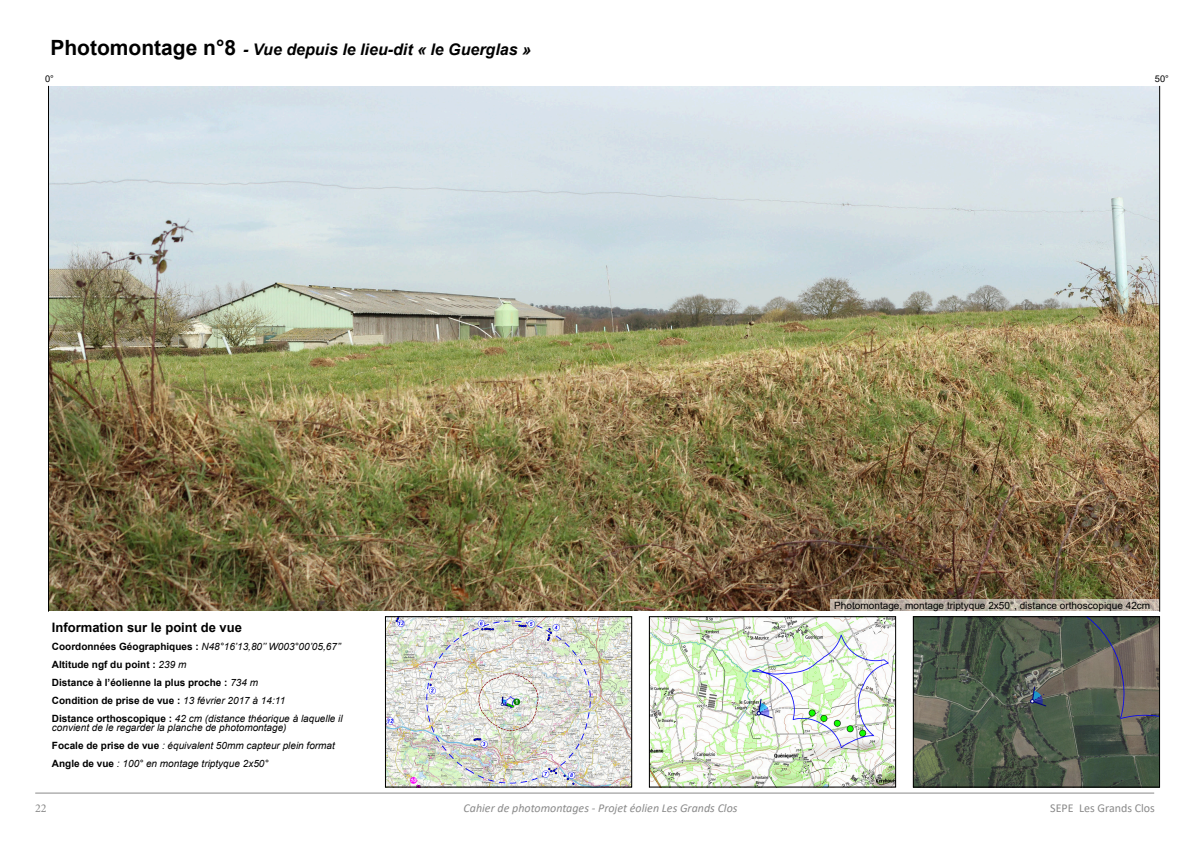
<style>
.page{position:relative;width:1191px;height:842px;background:#fff}
.page>*{position:absolute;margin:0;border:0;box-sizing:border-box;transform-origin:0 0}
.t1{font:italic 700 16px "Arial";color:#000}
.t2{font:700 13px "Arial";color:#000}
.t3{font:italic 12px "Calibri";color:#8a8a8a}
.t4{font:12px "Calibri";color:#8a8a8a}
.t5{font:12px "Minion Pro";color:#8a8a8a}
.t6{font:italic 10px/9px "Arial";color:#000}
.t7{font:700 10px "Arial";color:#000}
.t8{font:10px "Arial";color:#000}
.t9{font:9.2px "Arial";color:#000}
.s1{font-style:normal;font-size:21px}
.s2{font-weight:700;font-style:normal}
.s3{font-weight:400;font-style:italic}
</style>
<div class="page">
<img style="left:49px;top:87px;width:1110px;height:524px">
<img style="left:387px;top:619px;width:243px;height:166px">
<div style="left:385px;top:617px;width:247px;height:170px;border:1px solid #000"></div>
<img style="left:651px;top:619px;width:242px;height:166px">
<img style="left:915px;top:619px;width:242px;height:166px">
<div style="left:913px;top:617px;width:246px;height:170px;border:1px solid #000"></div>
<hr style="left:35px;top:793px;width:1119px;height:1px;background:#8a8a8a">
<svg style="left:830px;top:599px;width:329px;height:12px;background:#bdb3a6"></svg>
<hr style="left:48px;top:86px;width:1px;height:526px;background:#000">
<hr style="left:1159px;top:86px;width:1px;height:526px;background:#000">
<p class="t1" style="left:50px;top:39px;width:482px"><span class="s1">Photomontage n°8</span> - Vue depuis le lieu-dit « le Guerglas »</p>
<p class="t9" style="left:45px;top:72px;width:10px">0°</p>
<p class="t2" style="left:52px;top:618px;width:191px">Information sur le point de vue</p>
<p class="t6" style="left:52px;top:642px;width:291px"><span class="s2">Coordonnées Géographiques :</span> N48°16’13,80’’ W003°00’05,67’’</p>
<p class="t7" style="left:52px;top:657px;width:136px">Altitude ngf du point : <span class="s3">239 m</span></p>
<p class="t7" style="left:52px;top:675px;width:208px">Distance à l’éolienne la plus proche : <span class="s3">734 m</span></p>
<p class="t7" style="left:52px;top:693px;width:235px">Condition de prise de vue : <span class="s3">13 février 2017 à 14:11</span></p>
<p class="t6" style="left:52px;top:714px;width:292px"><span class="s2">Distance orthoscopique :</span> 42 cm (distance théorique à laquelle il convient de le regarder la planche de photomontage)</p>
<p class="t6" style="left:52px;top:741px;width:284px"><span class="s2">Focale de prise de vue</span> : équivalent 50mm capteur plein format</p>
<p class="t6" style="left:52px;top:759px;width:218px"><span class="s2">Angle de vue</span> : 100° en montage triptyque 2x50°</p>
<p class="t9" style="left:1154px;top:72px;width:16px">50°</p>
<p class="t8" style="left:834px;top:598px;width:317px">Photomontage, montage triptyque 2x50°, distance orthoscopique 42cm</p>
<p class="t5" style="left:35px;top:800px;width:13px">22</p>
<p class="t3" style="left:463px;top:800px;width:275px">Cahier de photomontages - Projet éolien Les Grands Clos</p>
<p class="t4" style="left:1050px;top:800px;width:106px">SEPE Les Grands Clos</p>
</div>
